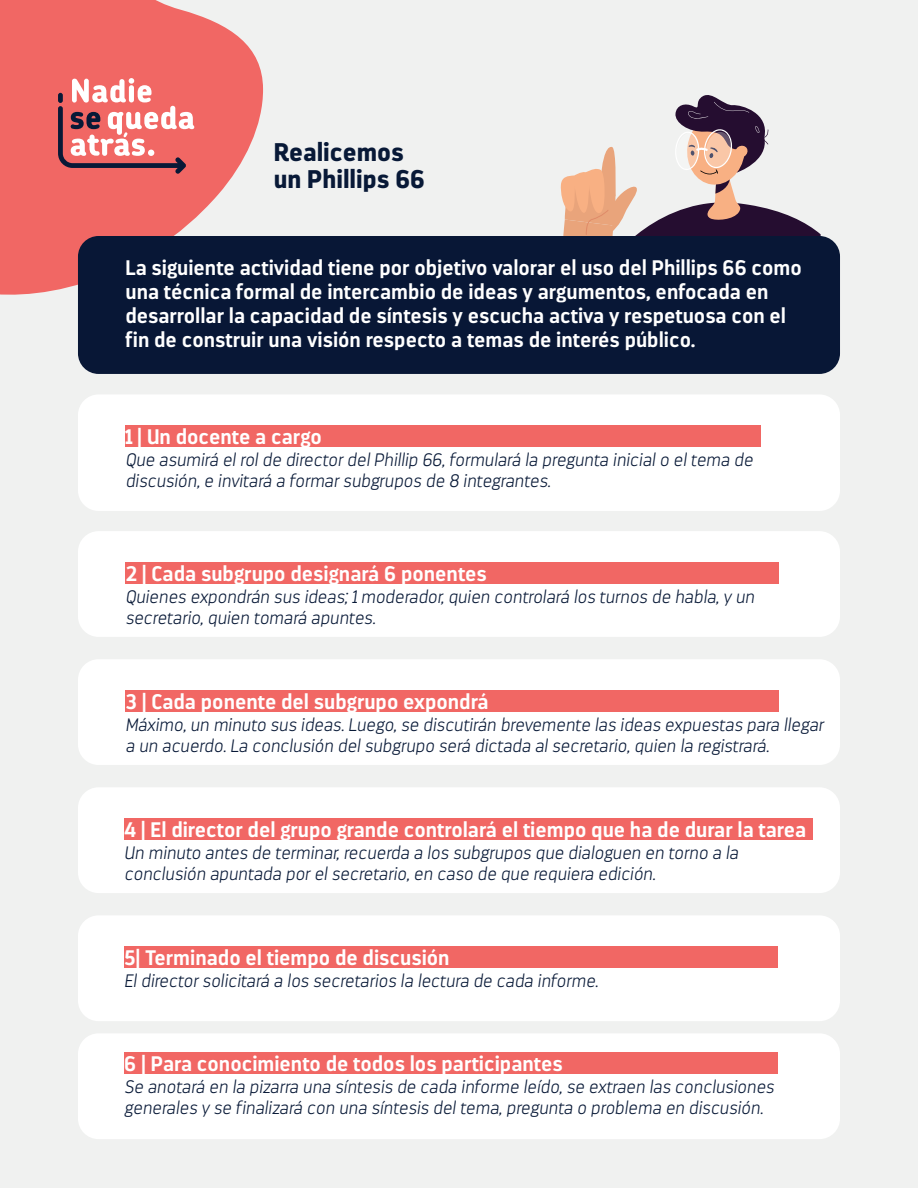
<style>
.page{position:relative;width:918px;height:1188px;background:#f0f1f0}
.page>*{position:absolute;margin:0;border:0;box-sizing:border-box;transform-origin:0 0}
.t1{font:900 25.5px/27px "Darwin";color:#081937}
.t2{font:700 21px/24px "Darwin";color:#fff}
.t3{font:italic 200 18px/21.6px "Darwin";color:#081937}
</style>
<div class="page">
<svg style="left:0;top:0;width:263px;height:295px;background:#f07976"></svg>
<svg style="left:58px;top:78px;width:136px;height:96px"></svg>
<svg style="left:560px;top:95px;width:261px;height:141px"></svg>
<div style="left:78px;top:236px;width:762px;height:138px;background:#081736;border-radius:21px"></div>
<div style="left:78px;top:394px;width:762px;height:117px;background:#fff;border-radius:21px"></div>
<div style="left:125px;top:426px;width:635px;height:21px;background:#f16764"></div>
<div style="left:78px;top:531px;width:762px;height:106px;background:#fff;border-radius:21px"></div>
<div style="left:125px;top:562px;width:654px;height:22px;background:#f16764"></div>
<div style="left:78px;top:659px;width:762px;height:106px;background:#fff;border-radius:21px"></div>
<div style="left:125px;top:691px;width:654px;height:21px;background:#f16764"></div>
<div style="left:78px;top:787px;width:762px;height:106px;background:#fff;border-radius:21px"></div>
<div style="left:124px;top:819px;width:689px;height:21px;background:#f16764"></div>
<div style="left:78px;top:915px;width:762px;height:106px;background:#fff;border-radius:21px"></div>
<div style="left:124px;top:947px;width:654px;height:21px;background:#f16764"></div>
<div style="left:78px;top:1033px;width:762px;height:106px;background:#fff;border-radius:21px"></div>
<div style="left:124px;top:1053px;width:654px;height:21px;background:#f16764"></div>
<h1 class="t1" style="left:274px;top:139px;width:153px">Realicemos un Phillips 66</h1>
<p class="t2" style="left:125px;top:256px;width:678px">La siguiente actividad tiene por objetivo valorar el uso del Phillips 66 como una técnica formal de intercambio de ideas y argumentos, enfocada en desarrollar la capacidad de síntesis y escucha activa y respetuosa con el fin de construir una visión respecto a temas de interés público.</p>
<p class="t2" style="left:125px;top:425px;width:198px">1 | Un docente a cargo</p>
<p class="t3" style="left:125px;top:449px;width:629px">Que asumirá el rol de director del Phillip 66, formulará la pregunta inicial o el tema de discusión, e invitará a formar subgrupos de 8 integrantes.</p>
<p class="t2" style="left:125px;top:562px;width:363px">2 | Cada subgrupo designará 6 ponentes</p>
<p class="t3" style="left:125px;top:586px;width:631px">Quienes expondrán sus ideas; 1 moderador, quien controlará los turnos de habla, y un secretario, quien tomará apuntes.</p>
<p class="t2" style="left:125px;top:690px;width:365px">3 | Cada ponente del subgrupo expondrá</p>
<p class="t3" style="left:125px;top:714px;width:700px">Máximo, un minuto sus ideas. Luego, se discutirán brevemente las ideas expuestas para llegar a un acuerdo. La conclusión del subgrupo será dictada al secretario, quien la registrará.</p>
<p class="t2" style="left:124px;top:818px;width:684px">4 | El director del grupo grande controlará el tiempo que ha de durar la tarea</p>
<p class="t3" style="left:124px;top:842px;width:616px">Un minuto antes de terminar, recuerda a los subgrupos que dialoguen en torno a la conclusión apuntada por el secretario, en caso de que requiera edición.</p>
<p class="t2" style="left:124px;top:946px;width:327px">5| Terminado el tiempo de discusión</p>
<p class="t3" style="left:124px;top:970px;width:476px">El director solicitará a los secretarios la lectura de cada informe.</p>
<p class="t2" style="left:124px;top:1052px;width:440px">6 | Para conocimiento de todos los participantes</p>
<p class="t3" style="left:124px;top:1076px;width:651px">Se anotará en la pizarra una síntesis de cada informe leído, se extraen las conclusiones generales y se finalizará con una síntesis del tema, pregunta o problema en discusión.</p>
</div>
